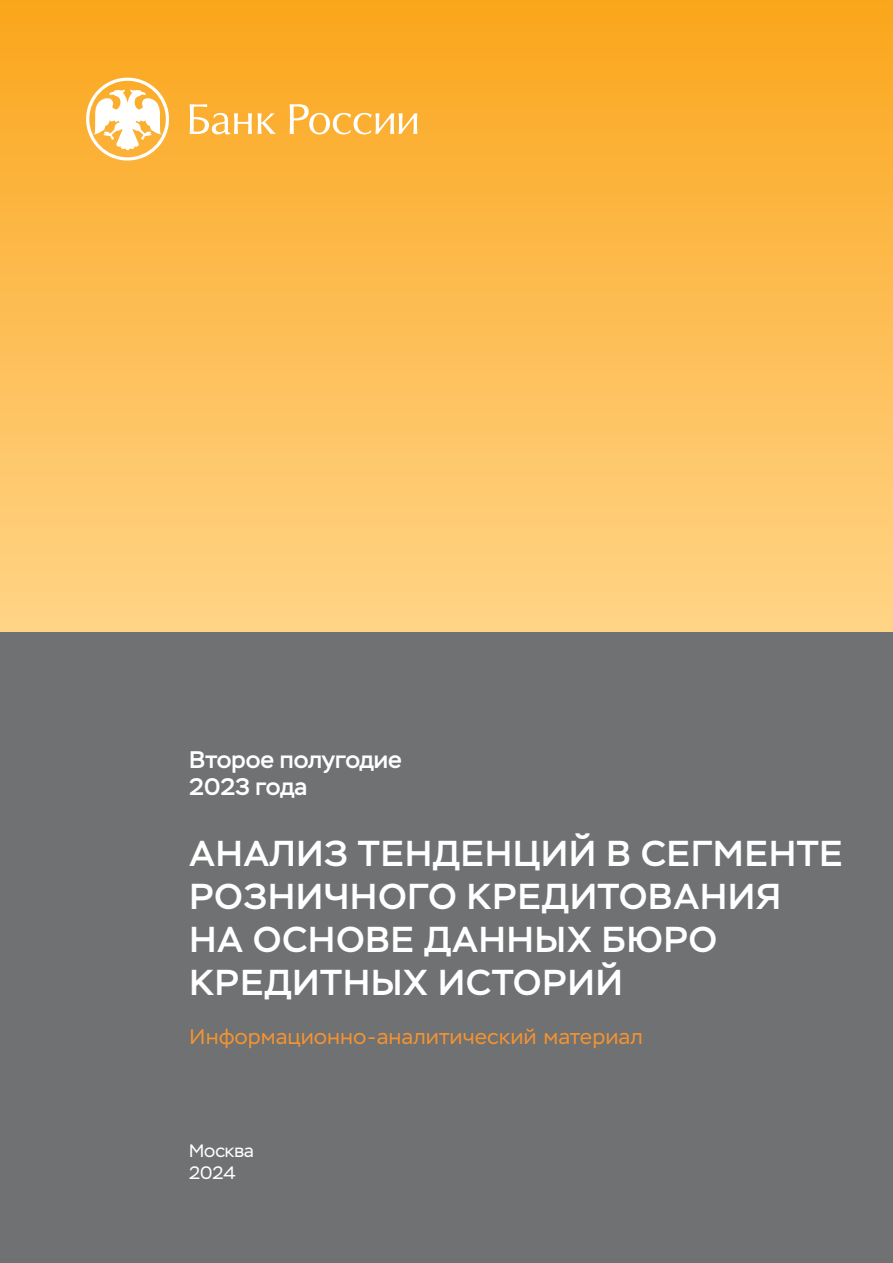
<style>
.page{position:relative;width:893px;height:1263px;background:#fff}
.page>*{position:absolute;margin:0;border:0;box-sizing:border-box;transform-origin:0 0}
.t1{font:500 36px/43.2px "Stem";letter-spacing:.03em;color:#fff}
.t2{font:500 24px/27px "Stem";color:#fff}
.t3{font:21px "Stem Text";color:#f49332}
.t4{font:18px/21.6px "Stem";color:#fff}
</style>
<div class="page">
<div style="left:0;top:631px;width:893px;height:632px;background:#6f7172"></div>
<div style="left:0;top:0;width:893px;height:631px;background:linear-gradient(to bottom,#faa61c,#ffd488)"></div>
<svg style="left:86px;top:78px;width:83px;height:83px"></svg>
<svg style="left:190px;top:104px;width:62px;height:30px"></svg>
<svg style="left:258px;top:113px;width:18px;height:21px"></svg>
<svg style="left:290px;top:104px;width:127px;height:30px"></svg>
<p class="t2" style="left:189px;top:746px;width:214px">Второе полугодие<br>2023 года</p>
<p class="t1" style="left:189px;top:832px;width:655px">АНАЛИЗ ТЕНДЕНЦИЙ В СЕГМЕНТЕ<br>РОЗНИЧНОГО КРЕДИТОВАНИЯ<br>НА ОСНОВЕ ДАННЫХ БЮРО<br>КРЕДИТНЫХ ИСТОРИЙ</p>
<p class="t3" style="left:189px;top:1024px;width:455px">Информационно-аналитический материал</p>
<p class="t4" style="left:189px;top:1140px;width:66px">Москва<br>2024</p>
</div>
